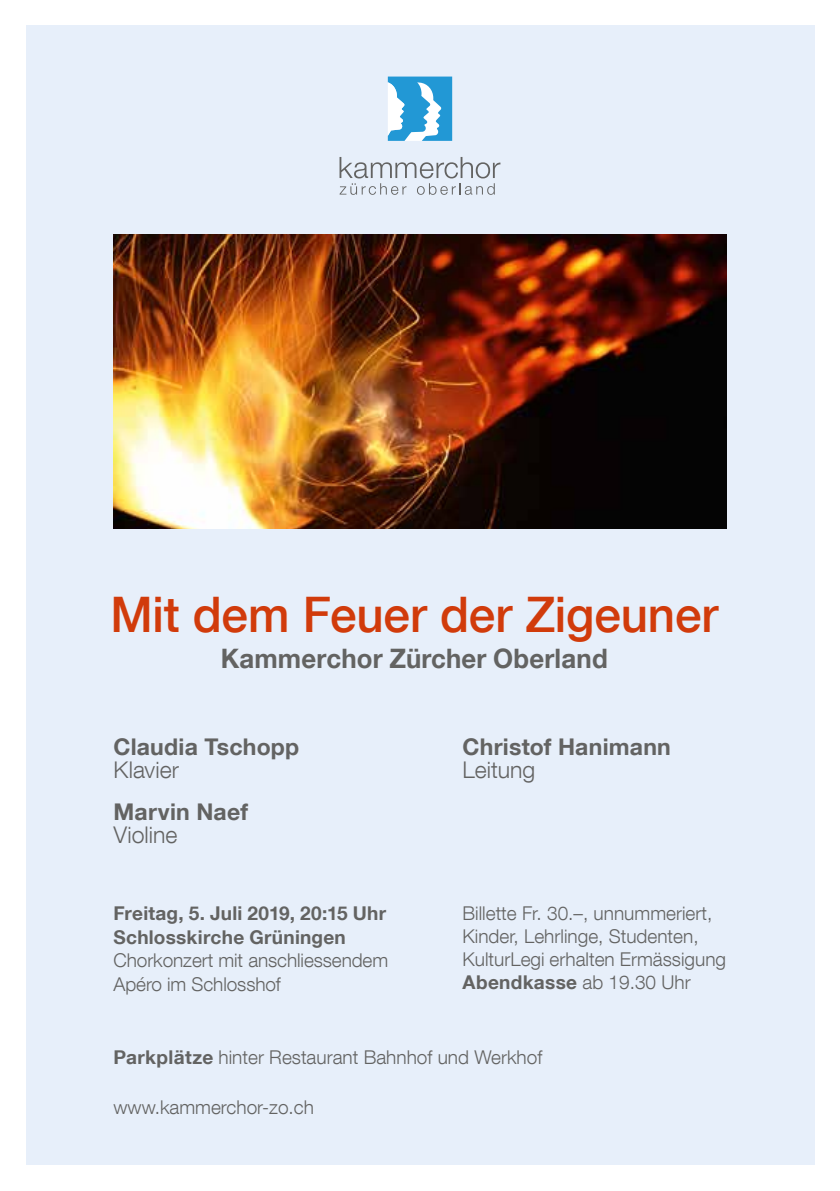
<style>
.page{position:relative;width:840px;height:1191px;background:#fff}
.page>*{position:absolute;margin:0;border:0;box-sizing:border-box;transform-origin:0 0}
.t1{font:500 49px "Helvetica Neue LT Com";letter-spacing:-.005em;color:#d13b0b}
.t2{font:700 26.8px "Helvetica Neue LT Com";letter-spacing:.005em;color:#636362;scale:.96 1}
.t3{font:700 23px "Helvetica Neue LT Com";letter-spacing:.01em;color:#636362}
.t4{font:300 23px "Helvetica Neue LT Com";color:#636362}
.t5{font:300 19px/23px "Helvetica Neue LT Com";color:#636362}
.t6{font:700 19px/23.6px "Helvetica Neue LT Com";letter-spacing:.015em;color:#636362}
.s1{font-weight:700}
</style>
<div class="page">
<div style="left:26px;top:26px;width:788px;height:1139px;background:#e7effa"></div>
<img style="left:113px;top:235px;width:613px;height:294px">
<svg style="left:339px;top:157px;width:161px;height:38px"></svg>
<svg style="left:387px;top:77px;width:65px;height:64px;background:#6ab9e2"></svg>
<h1 class="t1" style="left:110px;top:585px;width:609px">Mit dem Feuer der Zigeuner</h1>
<h2 class="t2" style="left:221px;top:642px;width:404px">Kammerchor Zürcher Oberland</h2>
<p class="t3" style="left:113px;top:732px;width:187px">Claudia Tschopp</p>
<p class="t4" style="left:113px;top:756px;width:67px">Klavier</p>
<p class="t3" style="left:113px;top:797px;width:136px">Marvin Naef</p>
<p class="t4" style="left:113px;top:821px;width:65px">Violine</p>
<p class="t6" style="left:113px;top:901px;width:274px">Freitag, 5. Juli 2019, 20:15 Uhr<br>Schlosskirche Grüningen</p>
<p class="t5" style="left:113px;top:948px;width:276px;line-height:23.6px">Chorkonzert mit anschliessendem<br>Apéro im Schlosshof</p>
<p class="t3" style="left:462px;top:732px;width:210px">Christof Hanimann</p>
<p class="t4" style="left:462px;top:756px;width:74px">Leitung</p>
<p class="t5" style="left:462px;top:901px;width:265px">Billette Fr. 30.–, unnummeriert,<br>Kinder, Lehrlinge, Studenten,<br>KulturLegi erhalten Ermässigung<br><span class="s1">Abendkasse</span> ab 19.30 Uhr</p>
<p class="t5" style="left:113px;top:1045px;width:430px"><span class="s1">Parkplätze</span> hinter Restaurant Bahnhof und Werkhof</p>
<p class="t5" style="left:113px;top:1095px;width:202px">www.kammerchor-zo.ch</p>
</div>
